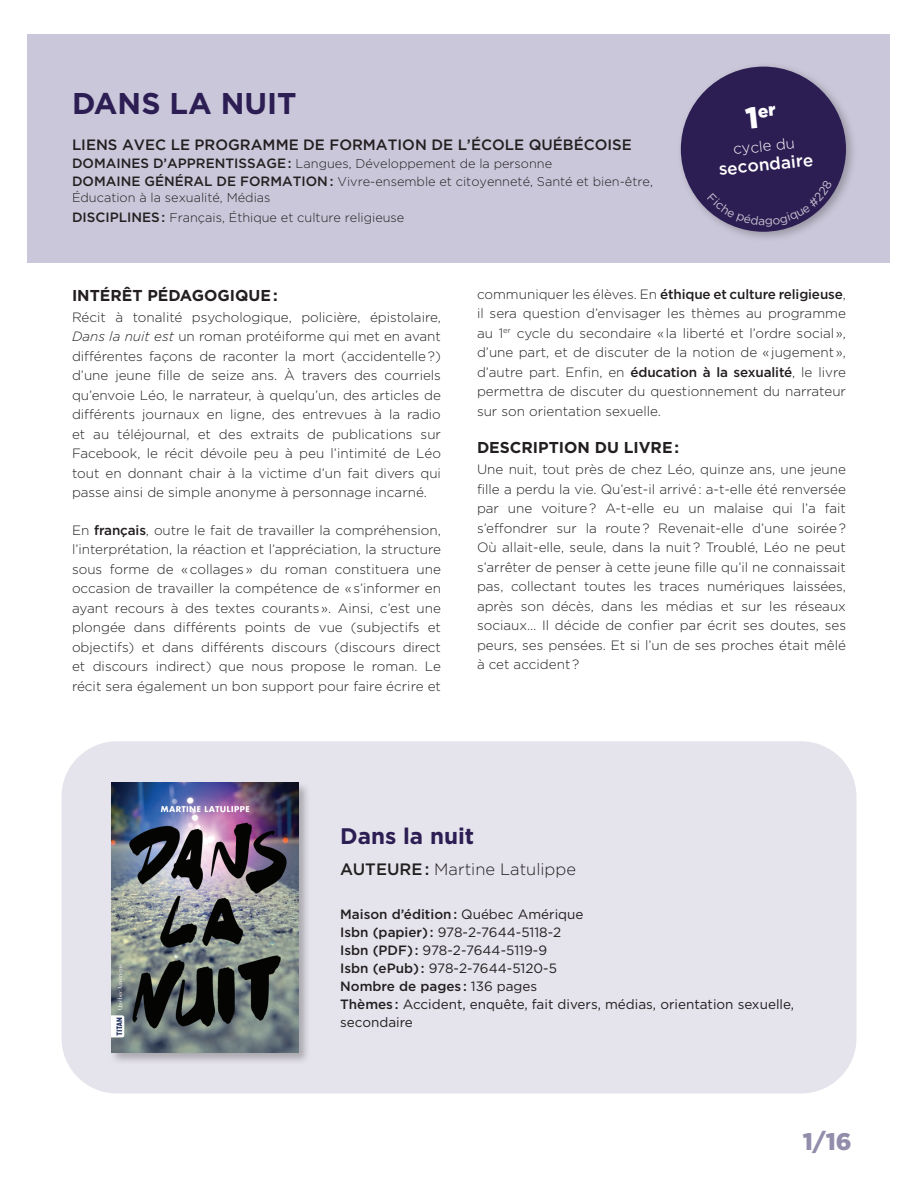
<style>
.page{position:relative;width:918px;height:1188px;background:#fff}
.page>*{position:absolute;margin:0;border:0;box-sizing:border-box;transform-origin:0 0}
.t1{font:700 30px "Gotham";color:#2c1e53}
.t2{font:900 24px "Gotham";color:#938dac}
.titre{font:700 22.5px "Gotham";color:#2c1e53}
.Gros_Titre__Goth_Black{font:500 17.25px "Gotham";color:#fff}
.auteur_illustrateur{font:300 16.5px "Gotham";color:#231f20}
.t3{font:700 15.75px "Gotham";color:#231f20}
.t4{font:500 15px "Gotham";color:#231f20}
.Gros_Titre__Goth_Black-2{font:300 15px "Gotham";color:#fff}
.DescriptionLivre__Chapparal{font:300 13.5px/19.5px "Gotham";color:#231f20;text-align:justify}
.Liste{font:13.5px/18px "Gotham";color:#231f20}
.Liste-2{font:500 13.5px "Gotham";color:#231f20}
.t5{font:300 12.75px/16.5px "Gotham";color:#231f20}
.s1{font-weight:500;font-size:13.5px}
.s2{font-style:italic}
.s3{font-weight:500}
.s4{font-weight:400}
</style>
<div class="page">
<div style="left:28px;top:34px;width:862px;height:228px;background:#cac7da"></div>
<div style="left:62px;top:741px;width:794px;height:353px;background:#e5e3ec;border-radius:56px"></div>
<div style="left:110px;top:781px;width:200px;height:284px;background:#231f20;opacity:.3"></div>
<img style="left:112px;top:783px;width:186px;height:269px">
<div style="left:676px;top:62px;width:181px;height:181px;background:#231f20;opacity:.3"></div>
<div style="left:681px;top:67px;width:165px;height:165px;background:#2c1e53;border-radius:50%"></div>
<svg style="left:708px;top:195px;width:124px;height:32px"></svg>
<p class="t1" style="left:72px;top:83px;width:226px">DANS LA NUIT</p>
<p class="t4" style="left:72px;top:135px;width:561px">LIENS AVEC LE PROGRAMME DE FORMATION DE L’ÉCOLE QUÉBÉCOISE</p>
<p class="t5" style="left:72px;top:155px;width:482px"><span class="s1">DOMAINES D’APPRENTISSAGE :</span> Langues, Développement de la personne</p>
<p class="t5" style="left:72px;top:173px;width:582px"><span class="s1">DOMAINE GÉNÉRAL DE FORMATION :</span> Vivre-ensemble et citoyenneté, Santé et bien-être,<br>Éducation à la sexualité, Médias</p>
<p class="t5" style="left:72px;top:209px;width:334px"><span class="s1">DISCIPLINES :</span> Français, Éthique et culture religieuse</p>
<p class="Gros_Titre__Goth_Black-2" style="left:732px;top:140px;width:64px;rotate:-6deg">cycle du</p>
<p class="Gros_Titre__Goth_Black" style="left:718px;top:158px;width:97px;rotate:-6deg">secondaire</p>
<p class="t3" style="left:72px;top:285px;width:207px">INTÉRÊT PÉDAGOGIQUE :</p>
<p class="DescriptionLivre__Chapparal" style="left:72px;top:307px;width:371px">Récit à tonalité psychologique, policière, épistolaire, <span class="s2">Dans la nuit est</span> un roman protéiforme qui met en avant différentes façons de raconter la mort (accidentelle ?) d’une jeune fille de seize ans. À travers des courriels qu’envoie Léo, le narrateur, à quelqu’un, des articles de différents journaux en ligne, des entrevues à la radio et au téléjournal, et des extraits de publications sur Facebook, le récit dévoile peu à peu l’intimité de Léo tout en donnant chair à la victime d’un fait divers qui passe ainsi de simple anonyme à personnage incarné.</p>
<p class="DescriptionLivre__Chapparal" style="left:72px;top:520px;width:371px">En <span class="s3">français</span>, outre le fait de travailler la compréhension, l’interprétation, la réaction et l’appréciation, la structure sous forme de « collages » du roman constituera une occasion de travailler la compétence de « s’informer en ayant recours à des textes courants ». Ainsi, c’est une plongée dans différents points de vue (subjectifs et objectifs) et dans différents discours (discours direct et discours indirect) que nous propose le roman. Le récit sera également un bon support pour faire écrire et</p>
<p class="DescriptionLivre__Chapparal" style="left:477px;top:284px;width:371px">communiquer les élèves. En <span class="s3">éthique et culture religieuse</span>, il sera question d’envisager les thèmes au programme au 1<sup>er</sup> cycle du secondaire « la liberté et l’ordre social », d’une part, et de discuter de la notion de « jugement », d’autre part. Enfin, en <span class="s3">éducation à la sexualité</span>, le livre permettra de discuter du questionnement du narrateur sur son orientation sexuelle.</p>
<p class="t3" style="left:477px;top:437px;width:204px">DESCRIPTION DU LIVRE :</p>
<p class="DescriptionLivre__Chapparal" style="left:477px;top:459px;width:371px">Une nuit, tout près de chez Léo, quinze ans, une jeune fille a perdu la vie. Qu’est-il arrivé : a-t-elle été renversée par une voiture ? A-t-elle eu un malaise qui l’a fait s’effondrer sur la route ? Revenait-elle d’une soirée ?<br>Où allait-elle, seule, dans la nuit ? Troublé, Léo ne peut s’arrêter de penser à cette jeune fille qu’il ne connaissait pas, collectant toutes les traces numériques laissées, après son décès, dans les médias et sur les réseaux sociaux… Il décide de confier par écrit ses doutes, ses peurs, ses pensées. Et si l’un de ses proches était mêlé à cet accident ?</p>
<p class="titre" style="left:340px;top:821px;width:136px">Dans la nuit</p>
<p class="auteur_illustrateur" style="left:340px;top:859px;width:237px"><span class="s3">AUTEURE :</span> Martine Latulippe</p>
<p class="Liste-2" style="left:340px;top:905px;width:245px">Maison d’édition : <span class="s4">Québec Amérique</span></p>
<p class="Liste" style="left:340px;top:923px;width:223px"><span class="s3">Isbn (papier) :</span> 978-2-7644-5118-2</p>
<p class="Liste" style="left:340px;top:941px;width:208px"><span class="s3">Isbn (PDF) :</span> 978-2-7644-5119-9</p>
<p class="Liste" style="left:340px;top:959px;width:218px"><span class="s3">Isbn (ePub) :</span> 978-2-7644-5120-5</p>
<p class="Liste-2" style="left:340px;top:977px;width:199px">Nombre de pages : <span class="s4">136 pages</span></p>
<p class="Liste" style="left:340px;top:995px;width:456px"><span class="s3">Thèmes :</span> Accident, enquête, fait divers, médias, orientation sexuelle, secondaire</p>
<h2 class="t2" style="left:803px;top:1125px;width:50px">1/16</h2>
</div>
